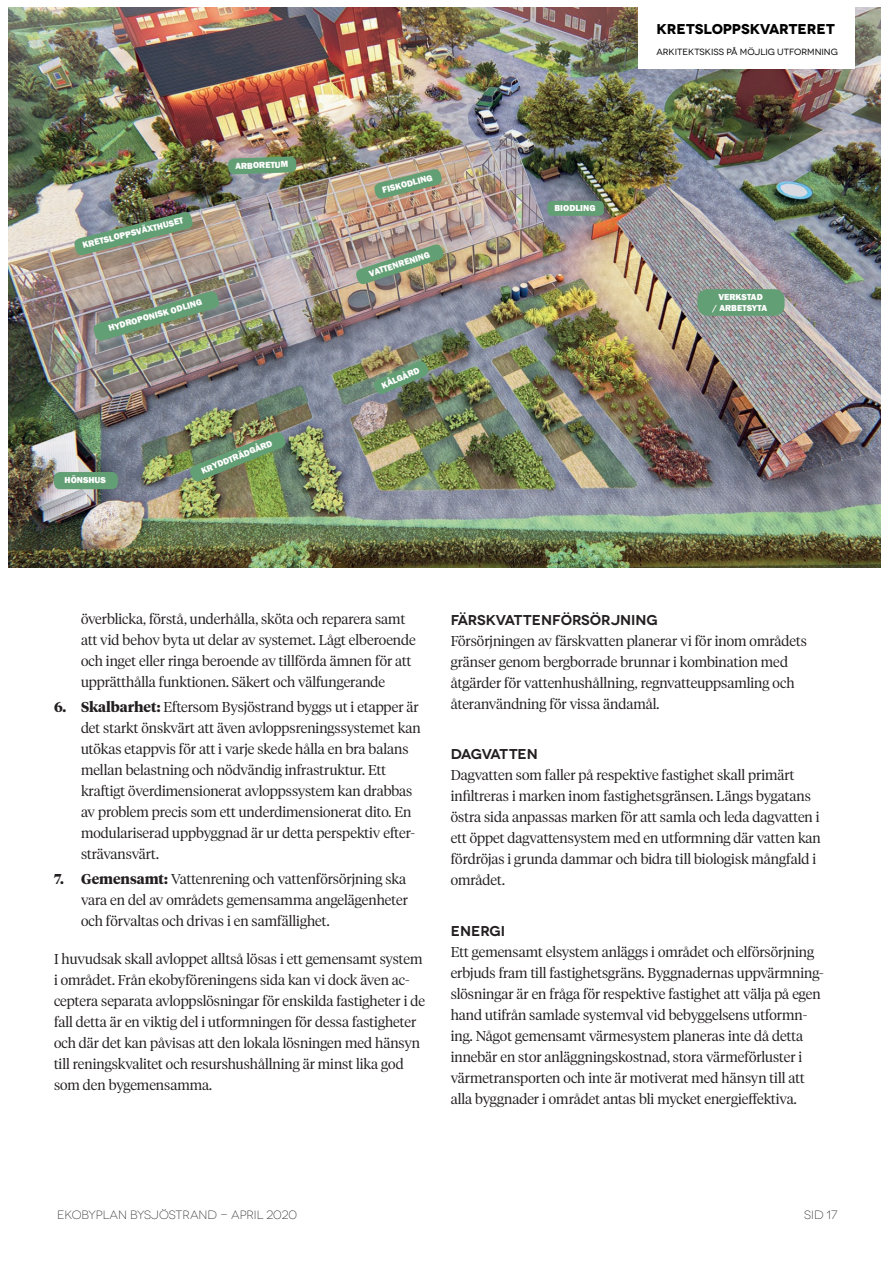
<style>
.page{position:relative;width:893px;height:1263px;background:#fff}
.page>*{position:absolute;margin:0;border:0;box-sizing:border-box;transform-origin:0 0}
.t1{font:300 14.25px/21px "Tiempos Headline";color:#231f20}
.t2{font:600 14.25px "Novecentowide";letter-spacing:-.005em;color:#231f20}
.t3{font:700 14.25px "Novecentowide";color:#000}
.t4{font:600 14.25px "Novecentowide";letter-spacing:-.04em;color:#231f20}
.t5{font:300 12px "Novecentowide";color:#231f20}
.t6{font:800 9px/10.8px "Franklin Gothic";color:#fff;text-align:center}
.t7{font:9px "Novecentowide";color:#000}
.s1{font-weight:700}
</style>
<div class="page">
<img style="left:9px;top:7px;width:871px;height:561px">
<div style="left:638px;top:0;width:217px;height:68px;background:#fff"></div>
<img style="left:73px;top:211px;width:121px;height:45px">
<div style="left:54px;top:472px;width:64px;height:17px;background:#639f74;border-radius:6px"></div>
<div style="left:697px;top:289px;width:87px;height:27px;background:#639f74;border-radius:10px"></div>
<div style="left:547px;top:201px;width:57px;height:15px;background:#639f74;border-radius:4px"></div>
<svg style="left:372px;top:360px;width:58px;height:36px;background:#6e8765"></svg>
<svg style="left:373px;top:168px;width:70px;height:32px;background:#96a07f"></svg>
<img style="left:355px;top:243px;width:90px;height:43px">
<img style="left:92px;top:290px;width:128px;height:52px">
<img style="left:188px;top:431px;width:99px;height:52px">
<svg style="left:228px;top:156px;width:69px;height:19px"></svg>
<p class="t6" style="left:81px;top:240px;width:105px;rotate:-14deg">KRETSLOPPSVÄXTHUSET</p>
<p class="t6" style="left:107px;top:323px;width:99px;rotate:-16deg">HYDROPONISK ODLING</p>
<p class="t6" style="left:235px;top:160px;width:55px;rotate:-2deg">ARBORETUM</p>
<p class="t6" style="left:65px;top:474px;width:43px">HÖNSHUS</p>
<p class="t6" style="left:200px;top:466px;width:77px;rotate:-22deg">KRYDDTRÄDGÅRD</p>
<p class="t6" style="left:381px;top:185px;width:53px;rotate:-14deg">FISKODLING</p>
<p class="t6" style="left:368px;top:269px;width:65px;rotate:-18deg">VATTENRENING</p>
<p class="t6" style="left:380px;top:381px;width:42px;rotate:-23deg">KÅLGÅRD</p>
<p class="t6" style="left:554px;top:203px;width:43px">BIODLING</p>
<p class="t3" style="left:656px;top:20px;width:180px">KRETSLOPPSKVARTERET</p>
<p class="t7" style="left:656px;top:47px;width:183px">ARKITEKTSKISS PÅ MÖJLIG UTFORMNING</p>
<p class="t6" style="left:712px;top:291px;width:56px">VERKSTAD<br>/ ARBETSYTA</p>
<p class="t1" style="left:81px;top:607px;width:336px">överblicka, förstå, underhålla, sköta och reparera samt att vid behov byta ut delar av systemet. Lågt elberoende och inget eller ringa beroende av tillförda ämnen för att upprätthålla funktionen. Säkert och välfungerande</p>
<p class="t1" style="left:81px;top:695px;width:341px;text-indent:-27px"><span class="s1">6. Skalbarhet:</span> Eftersom Bysjöstrand byggs ut i etapper är det starkt önskvärt att även avloppsreningssystemet kan utökas etappvis för att i varje skede hålla en bra balans mellan belastning och nödvändig infrastruktur. Ett kraftigt överdimensionerat avloppssystem kan drabbas av problem precis som ett underdimensionerat dito. En modulariserad uppbyggnad är ur detta perspektiv efter&shy;strävansvärt.</p>
<p class="t1" style="left:81px;top:868px;width:328px;text-indent:-27px"><span class="s1">7. Gemensamt:</span> Vattenrening och vattenförsörjning ska vara en del av områdets gemensamma angelägenheter och förvaltas och drivas i en samfällighet.</p>
<p class="t1" style="left:54px;top:948px;width:372px">I huvudsak skall avloppet alltså lösas i ett gemensamt system i området. Från ekobyföreningens sida kan vi dock även ac&shy;ceptera separata avloppslösningar för enskilda fastigheter i de fall detta är en viktig del i utformningen för dessa fastigheter och där det kan påvisas att den lokala lösningen med hänsyn till reningskvalitet och resurshushållning är minst lika god som den bygemensamma.</p>
<p class="t2" style="left:451px;top:611px;width:209px">FÄRSKVATTENFÖRSÖRJNING</p>
<p class="t1" style="left:451px;top:629px;width:358px">Försörjningen av färskvatten planerar vi för inom områdets gränser genom bergborrade brunnar i kombination med åtgärder för vattenhushållning, regnvatteuppsamling och återanvändning för vissa ändamål.</p>
<p class="t4" style="left:451px;top:746px;width:89px">DAGVATTEN</p>
<p class="t1" style="left:451px;top:764px;width:372px">Dagvatten som faller på respektive fastighet skall primärt infiltreras i marken inom fastighetsgränsen. Längs bygatans östra sida anpassas marken för att samla och leda dagvatten i ett öppet dagvattensystem med en utformning där vatten kan fördröjas i grunda dammar och bidra till biologisk mångfald i området.</p>
<p class="t2" style="left:451px;top:922px;width:56px">ENERGI</p>
<p class="t1" style="left:451px;top:941px;width:374px">Ett gemensamt elsystem anläggs i området och elförsörjning erbjuds fram till fastighetsgräns. Byggnadernas uppvärmning&shy;slösningar är en fråga för respektive fastighet att välja på egen hand utifrån samlade systemval vid bebyggelsens utformn&shy;ing. Något gemensamt värmesystem planeras inte då detta innebär en stor anläggningskostnad, stora värmeförluster i värmetransporten och inte är motiverat med hänsyn till att alla byggnader i området antas bli mycket energieffektiva.</p>
<p class="t5" style="left:57px;top:1208px;width:242px">EKOBYPLAN BYSJÖSTRAND - APRIL 2020</p>
<p class="t5" style="left:804px;top:1208px;width:35px">sid 17</p>
</div>
